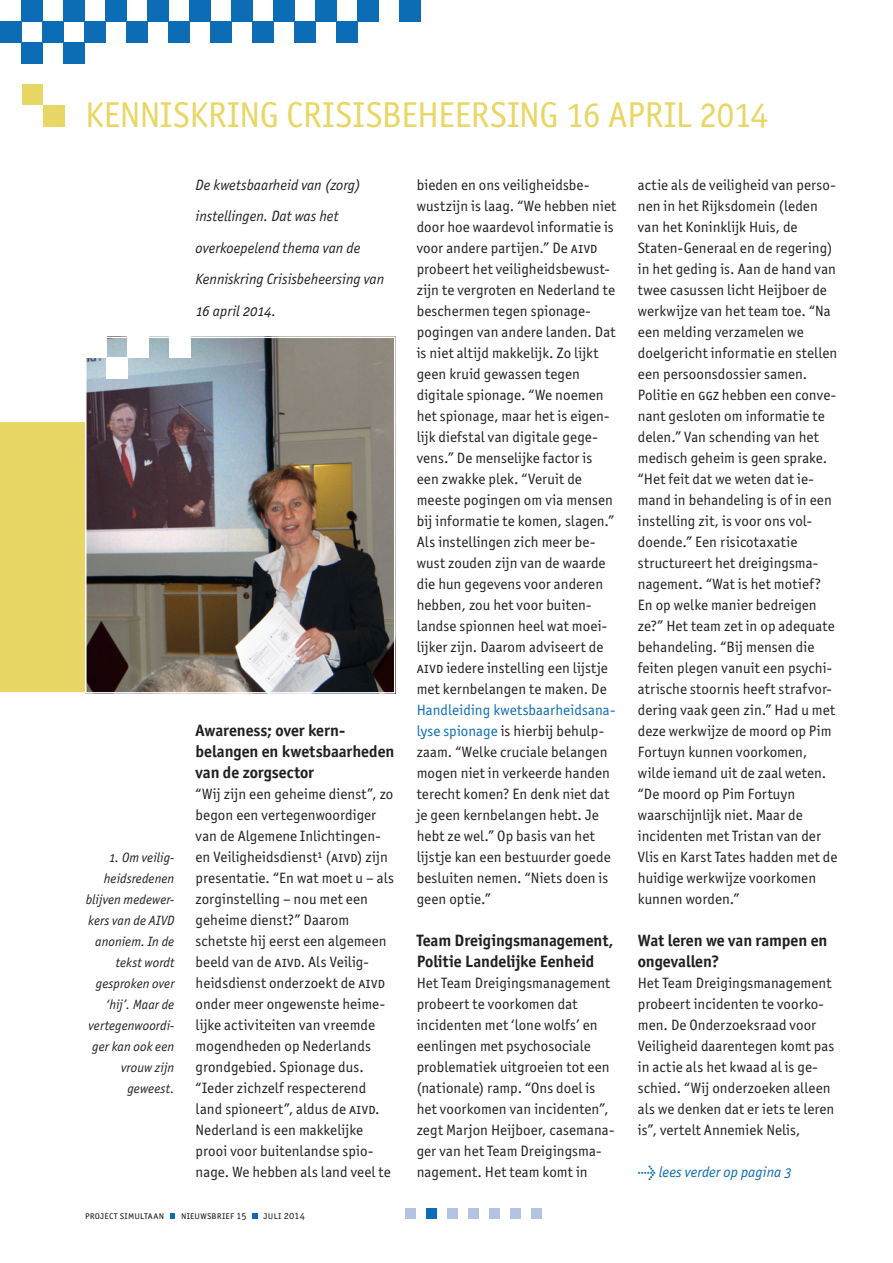
<style>
.page{position:relative;width:893px;height:1263px;background:#fff}
.page>*{position:absolute;margin:0;border:0;box-sizing:border-box;transform-origin:0 0}
.t1{font:36px "Officina Sans ITC Std";letter-spacing:-.015em;color:#e8d665}
.t2{font:700 16.5px/21px "Officina Sans ITC Std";letter-spacing:-.005em;color:#231f20}
.t3{font:15px/21px "Officina Sans ITC Std";color:#231f20}
.t4{font:italic 15px/31.5px "Officina Sans ITC Std";color:#231f20}
.t5{font:italic 15px "Officina Sans ITC Std";color:#0d6cb6}
.t6{font:italic 13.5px/21px "Officina Sans ITC Std";letter-spacing:.005em;color:#231f20;text-align:right}
.t7{font:10.5px "Officina Sans ITC Std";letter-spacing:.02em;color:#231f20}
.s1{color:#0d6cb6}
.s2{font-family:"Meta OT";font-weight:500;font-style:normal}
</style>
<div class="page">
<div style="left:0;top:21px;width:21px;height:21px;background:#0d6cb6"></div>
<div style="left:42px;top:21px;width:21px;height:21px;background:#0d6cb6"></div>
<div style="left:84px;top:21px;width:21px;height:21px;background:#0d6cb6"></div>
<div style="left:126px;top:21px;width:21px;height:21px;background:#0d6cb6"></div>
<div style="left:168px;top:21px;width:21px;height:21px;background:#0d6cb6"></div>
<div style="left:210px;top:21px;width:21px;height:21px;background:#0d6cb6"></div>
<div style="left:252px;top:21px;width:21px;height:21px;background:#0d6cb6"></div>
<div style="left:294px;top:21px;width:21px;height:21px;background:#0d6cb6"></div>
<div style="left:336px;top:21px;width:21px;height:21px;background:#0d6cb6"></div>
<div style="left:21px;top:0;width:21px;height:21px;background:#0d6cb6"></div>
<div style="left:63px;top:0;width:21px;height:21px;background:#0d6cb6"></div>
<div style="left:105px;top:0;width:21px;height:21px;background:#0d6cb6"></div>
<div style="left:147px;top:0;width:21px;height:21px;background:#0d6cb6"></div>
<div style="left:189px;top:0;width:21px;height:21px;background:#0d6cb6"></div>
<div style="left:231px;top:0;width:21px;height:21px;background:#0d6cb6"></div>
<div style="left:273px;top:0;width:21px;height:21px;background:#0d6cb6"></div>
<div style="left:315px;top:0;width:21px;height:21px;background:#0d6cb6"></div>
<div style="left:357px;top:0;width:21px;height:21px;background:#0d6cb6"></div>
<div style="left:399px;top:0;width:21px;height:21px;background:#0d6cb6"></div>
<div style="left:21px;top:42px;width:21px;height:21px;background:#0d6cb6"></div>
<div style="left:63px;top:42px;width:21px;height:21px;background:#0d6cb6"></div>
<svg style="left:170px;top:1213px;width:5px;height:6px"></svg>
<svg style="left:252px;top:1213px;width:6px;height:6px"></svg>
<div style="left:405px;top:1208px;width:11px;height:11px;background:#b5c3e3"></div>
<div style="left:426px;top:1208px;width:10px;height:11px;background:#0d6cb6"></div>
<div style="left:447px;top:1208px;width:11px;height:11px;background:#b5c3e3"></div>
<div style="left:468px;top:1208px;width:10px;height:11px;background:#b5c3e3"></div>
<div style="left:489px;top:1208px;width:10px;height:11px;background:#b5c3e3"></div>
<div style="left:510px;top:1208px;width:10px;height:11px;background:#b5c3e3"></div>
<div style="left:22px;top:85px;width:21px;height:21px;background:#e8d665"></div>
<div style="left:43px;top:106px;width:21px;height:21px;background:#e8d665"></div>
<div style="left:531px;top:1208px;width:10px;height:11px;background:#b5c3e3"></div>
<div style="left:0;top:422px;width:85px;height:271px;background:#e8d665"></div>
<img style="left:88px;top:340px;width:304px;height:351px">
<div style="left:85px;top:337px;width:310px;height:357px;border:2px solid #fff"></div>
<div style="left:85px;top:337px;width:21px;height:21px;background:#fff"></div>
<div style="left:127px;top:337px;width:21px;height:21px;background:#fff"></div>
<div style="left:169px;top:337px;width:21px;height:21px;background:#fff"></div>
<div style="left:106px;top:358px;width:21px;height:21px;background:#fff"></div>
<h1 class="t1" style="left:85px;top:94px;width:53px">Kennisk</h1>
<h1 class="t1" style="left:208px;top:94px;width:131px">ring Crisisb</h1>
<h1 class="t1" style="left:401px;top:94px;width:106px">eh eersing</h1>
<h1 class="t1" style="left:566px;top:94px;width:204px">16 april 2014</h1>
<p class="t4" style="left:196px;top:169px;width:190px">De kwetsbaarheid van (zorg) instellingen. Dat was het overkoepelend thema van de<br>Kenniskring Crisisbeheersing van<br>16 april 2014.</p>
<p class="t6" style="left:86px;top:847px;width:90px">1. Om veilig&shy;heidsredenen blijven medewer&shy;kers van de AIVD anoniem. In de tekst wordt gesproken over ‘hij’. Maar de vertegenwoordi&shy;ger kan ook een vrouw zijn geweest.</p>
<p class="t2" style="left:196px;top:719px;width:200px">Awareness; over kern&shy;belangen en kwetsbaarheden van de zorgsector</p>
<p class="t3" style="left:196px;top:783px;width:200px">“Wij zijn een geheime dienst”, zo begon een vertegenwoordiger van de Algemene Inlichtingen&shy;en Veiligheidsdienst¹ (aivd) zijn presentatie. “En wat moet u – als zorginstelling – nou met een geheime dienst?” Daarom schetste hij eerst een algemeen beeld van de aivd. Als Veilig&shy;heidsdienst onderzoekt de aivd onder meer ongewenste heime&shy;lijke activiteiten van vreemde mogendheden op Nederlands grondgebied. Spionage dus. “Ieder zichzelf respecterend land spioneert”, aldus de aivd.<br>Nederland is een makkelijke prooi voor buitenlandse spio&shy;nage. We hebben als land veel te</p>
<p class="t7" style="left:85px;top:1209px;width:81px">project simultaan</p>
<p class="t7" style="left:181px;top:1209px;width:67px">nieuwsbrief 15</p>
<p class="t7" style="left:264px;top:1209px;width:43px">juli 2014</p>
<p class="t3" style="left:417px;top:174px;width:201px">bieden en ons veiligheidsbe&shy;wustzijn is laag. “We hebben niet door hoe waardevol informatie is voor andere partijen.” De aivd probeert het veiligheidsbewust&shy;zijn te vergroten en Nederland te beschermen tegen spionage&shy;pogingen van andere landen. Dat is niet altijd makkelijk. Zo lijkt geen kruid gewassen tegen digitale spionage. “We noemen het spionage, maar het is eigen&shy;lijk diefstal van digitale gege&shy;vens.” De menselijke factor is een zwakke plek. “Veruit de meeste pogingen om via mensen bij informatie te komen, slagen.”<br>Als instellingen zich meer be&shy;wust zouden zijn van de waarde die hun gegevens voor anderen hebben, zou het voor buiten&shy;landse spionnen heel wat moei&shy;lijker zijn. Daarom adviseert de aivd iedere instelling een lijstje met kernbelangen te maken. De</p>
<p class="t3" style="left:417px;top:699px;width:200px"><span class="s1">Handleiding kwetsbaarheidsana&shy;lyse spionage</span> is hierbij behulp&shy;zaam. “Welke cruciale belangen mogen niet in verkeerde handen terecht komen? En denk niet dat je geen kernbelangen hebt. Je hebt ze wel.” Op basis van het lijstje kan een bestuurder goede besluiten nemen. “Niets doen is geen optie.”</p>
<p class="t2" style="left:417px;top:929px;width:198px">Team Dreigingsmanagement,<br>Politie Landelijke Eenheid</p>
<p class="t3" style="left:417px;top:972px;width:199px">Het Team Dreigingsmanagement probeert te voorkomen dat incidenten met ‘lone wolfs’ en eenlingen met psychosociale problematiek uitgroeien tot een (nationale) ramp. “Ons doel is het voorkomen van incidenten”, zegt Marjon Heijboer, casemana&shy;ger van het Team Dreigingsma&shy;nagement. Het team komt in</p>
<p class="t3" style="left:638px;top:174px;width:201px">actie als de veiligheid van perso&shy;nen in het Rijksdomein (leden van het Koninklijk Huis, de<br>Staten-Generaal en de regering) in het geding is. Aan de hand van twee casussen licht Heijboer de werkwijze van het team toe. “Na een melding verzamelen we doelgericht informatie en stellen een persoonsdossier samen.<br>Politie en ggz hebben een conve&shy;nant gesloten om informatie te delen.” Van schending van het medisch geheim is geen sprake. “Het feit dat we weten dat ie&shy;mand in behandeling is of in een instelling zit, is voor ons vol&shy;doende.” Een risicotaxatie structureert het dreigingsma&shy;nagement. “Wat is het motief?<br>En op welke manier bedreigen ze?” Het team zet in op adequate behandeling. “Bij mensen die feiten plegen vanuit een psychi&shy;atrische stoornis heeft strafvor&shy;dering vaak geen zin.” Had u met deze werkwijze de moord op Pim<br>Fortuyn kunnen voorkomen, wilde iemand uit de zaal weten. “De moord op Pim Fortuyn waarschijnlijk niet. Maar de incidenten met Tristan van der<br>Vlis en Karst Tates hadden met de huidige werkwijze voorkomen kunnen worden.”</p>
<p class="t2" style="left:638px;top:929px;width:191px">Wat leren we van rampen en ongevallen?</p>
<p class="t3" style="left:638px;top:972px;width:198px">Het Team Dreigingsmanagement probeert incidenten te voorko&shy;men. De Onderzoeksraad voor<br>Veiligheid daarentegen komt pas in actie als het kwaad al is ge&shy;schied. “Wij onderzoeken alleen als we denken dat er iets te leren is”, vertelt Annemiek Nelis,</p>
<p class="t5" style="left:638px;top:1163px;width:156px"><span class="s2">→</span> lees verder op pagina 3</p>
</div>
